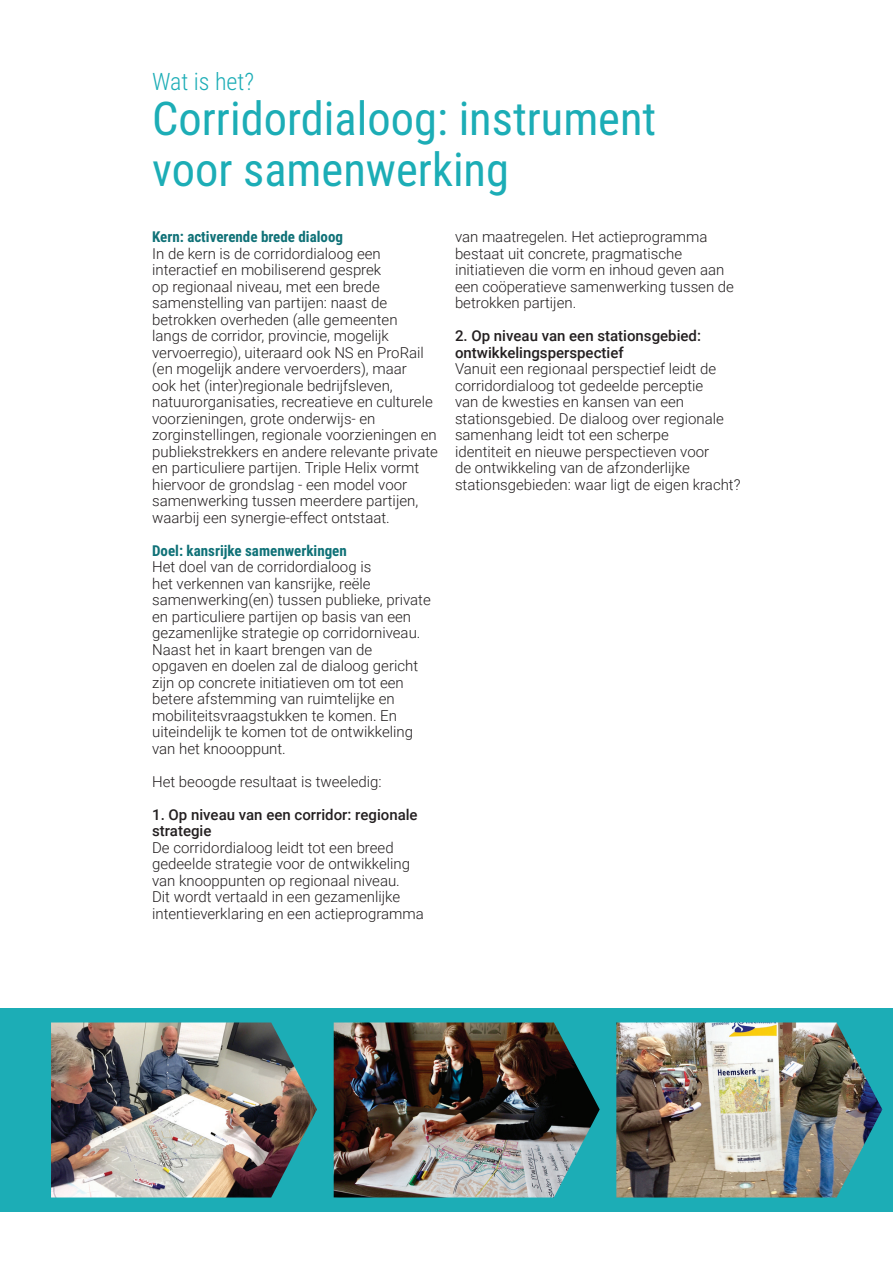
<style>
.page{position:relative;width:893px;height:1263px;background:#fff}
.page>*{position:absolute;margin:0;border:0;box-sizing:border-box;transform-origin:0 0}
.t1{font:46.5px/51.2px "Roboto Condensed";color:#1cadb6}
.t2{font:300 24px "Roboto Condensed";color:#1cadb6}
.t3{font:300 15px/16.5px "Roboto";color:#231f20}
.t4{font:500 15px/16.5px "Roboto";color:#231f20}
.t5{font:700 15px "Roboto Condensed";color:#0f7177}
</style>
<div class="page">
<div style="left:0;top:1008px;width:893px;height:204px;background:#1cadb6"></div>
<img style="left:616px;top:1022px;width:266px;height:175px">
<img style="left:334px;top:1022px;width:266px;height:175px">
<img style="left:51px;top:1022px;width:266px;height:175px">
<h2 class="t2" style="left:152px;top:65px;width:104px">Wat is het?</h2>
<h1 class="t1" style="left:152px;top:91px;width:506px">Corridordialoog: instrument voor samenwerking</h1>
<p class="t5" style="left:152px;top:226px;width:192px">Kern: activerende brede dialoog</p>
<p class="t3" style="left:152px;top:245px;width:287px">In de kern is de corridordialoog een interactief en mobiliserend gesprek<br>op regionaal niveau, met een brede samenstelling van partijen: naast de betrokken overheden (alle gemeenten<br>langs de corridor, provincie, mogelijk vervoerregio), uiteraard ook NS en ProRail (en mogelijk andere vervoerders), maar<br>ook het (inter)regionale bedrijfsleven, natuurorganisaties, recreatieve en culturele voorzieningen, grote onderwijs- en zorginstellingen, regionale voorzieningen en publiekstrekkers en andere relevante private en particuliere partijen. Triple Helix vormt hiervoor de grondslag - een model voor samenwerking tussen meerdere partijen, waarbij een synergie-effect ontstaat.</p>
<p class="t5" style="left:152px;top:540px;width:196px">Doel: kansrijke samenwerkingen</p>
<p class="t3" style="left:152px;top:558px;width:280px">Het doel van de corridordialoog is<br>het verkennen van kansrijke, reële samenwerking(en) tussen publieke, private en particuliere partijen op basis van een gezamenlijke strategie op corridorniveau.<br>Naast het in kaart brengen van de opgaven en doelen zal de dialoog gericht zijn op concrete initiatieven om tot een betere afstemming van ruimtelijke en mobiliteitsvraagstukken te komen. En uiteindelijk te komen tot de ontwikkeling van het knoooppunt.</p>
<p class="t3" style="left:152px;top:773px;width:231px">Het beoogde resultaat is tweeledig:</p>
<p class="t4" style="left:152px;top:806px;width:267px">1. Op niveau van een corridor: regionale strategie</p>
<p class="t3" style="left:152px;top:839px;width:273px">De corridordialoog leidt tot een breed gedeelde strategie voor de ontwikkeling van knooppunten op regionaal niveau.<br>Dit wordt vertaald in een gezamenlijke intentieverklaring en een actieprogramma</p>
<p class="t3" style="left:455px;top:228px;width:281px">van maatregelen. Het actieprogramma bestaat uit concrete, pragmatische initiatieven die vorm en inhoud geven aan een coöperatieve samenwerking tussen de betrokken partijen.</p>
<p class="t4" style="left:455px;top:327px;width:248px">2. Op niveau van een stationsgebied: ontwikkelingsperspectief</p>
<p class="t3" style="left:455px;top:360px;width:287px">Vanuit een regionaal perspectief leidt de corridordialoog tot gedeelde perceptie<br>van de kwesties en kansen van een stationsgebied. De dialoog over regionale samenhang leidt tot een scherpe<br>identiteit en nieuwe perspectieven voor<br>de ontwikkeling van de afzonderlijke stationsgebieden: waar ligt de eigen kracht?</p>
</div>
